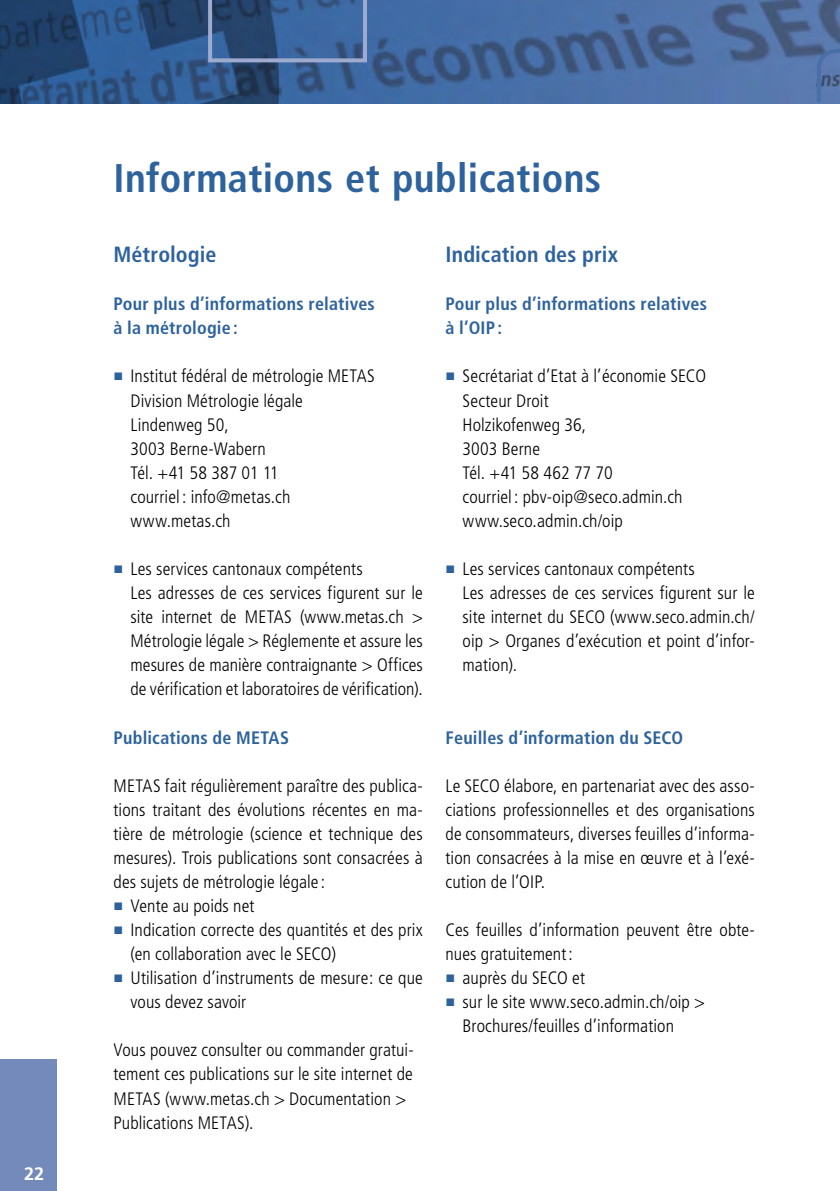
<style>
.page{position:relative;width:840px;height:1191px;background:#fff}
.page>*{position:absolute;margin:0;border:0;box-sizing:border-box;transform-origin:0 0}
.t1{font:700 condensed 40px "Frutiger LT Std";letter-spacing:.01em;color:#2d629d}
.t2{font:700 condensed 22px "Frutiger LT Std";letter-spacing:.005em;color:#2d629d}
.t3{font:300 condensed 18px/24px "Frutiger LT Std";letter-spacing:.005em;color:#000}
.t4{font:700 condensed 18px/24px "Frutiger LT Std";letter-spacing:.01em;color:#2d629d}
.t5{font:700 18px "Frutiger LT Std";color:#fff}
.s1{font-family:"Arial";font-weight:400;font-stretch:normal;font-size:16.2px;color:#2d629d}
</style>
<div class="page">
<div style="left:0;top:1059px;width:57px;height:132px;background:#748aba"></div>
<img style="left:0;top:0;width:839px;height:104px">
<svg style="left:208px;top:0;width:159px;height:62px;background:#3d6091"></svg>
<svg style="left:814px;top:47px;width:25px;height:57px"></svg>
<p class="t5" style="left:24px;top:1162px;width:22px">22</p>
<h1 class="t1" style="left:113px;top:154px;width:489px">Informations et publications</h1>
<p class="t2" style="left:113px;top:241px;width:104px">Métrologie</p>
<p class="t4" style="left:113px;top:292px;width:263px">Pour plus d’informations relatives à la métrologie :</p>
<p class="t3" style="left:130px;top:364px;width:246px;text-indent:-17px"><span class="s1">■</span> Institut fédéral de métrologie METAS<br>Division Métrologie légale<br>Lindenweg 50,<br>3003 Berne-Wabern<br>Tél. +41 58 387 01 11<br>courriel : info@metas.ch www.metas.ch</p>
<p class="t3" style="left:130px;top:557px;width:294px;text-indent:-17px"><span class="s1">■</span> Les services cantonaux compétents<br>Les adresses de ces services figurent sur le site internet de METAS (www.metas.ch &gt; Métrologie légale &gt; Réglemente et assure les mesures de manière contraignante &gt; Offices de vérification et laboratoires de vérification).</p>
<p class="t4" style="left:113px;top:725px;width:177px">Publications de METAS</p>
<p class="t3" style="left:113px;top:773px;width:310px;text-align:justify">METAS fait régulièrement paraître des publica&shy;tions traitant des évolutions récentes en ma&shy;tière de métrologie (science et technique des mesures). Trois publications sont consacrées à des sujets de métrologie légale :</p>
<p class="t3" style="left:113px;top:894px;width:142px"><span class="s1">■</span> Vente au poids net</p>
<p class="t3" style="left:130px;top:918px;width:293px;text-indent:-17px"><span class="s1">■</span> Indication correcte des quantités et des prix (en collaboration avec le SECO)</p>
<p class="t3" style="left:130px;top:966px;width:293px;text-indent:-17px"><span class="s1">■</span> Utilisation d’instruments de mesure: ce que vous devez savoir</p>
<p class="t3" style="left:113px;top:1038px;width:301px">Vous pouvez consulter ou commander gratui&shy;tement ces publications sur le site internet de METAS (www.metas.ch &gt; Documentation &gt; Publications METAS).</p>
<p class="t2" style="left:445px;top:241px;width:174px">Indication des prix</p>
<p class="t4" style="left:445px;top:292px;width:263px">Pour plus d’informations relatives à l’OIP:</p>
<p class="t3" style="left:462px;top:364px;width:245px;text-indent:-17px"><span class="s1">■</span> Secrétariat d’Etat à l’économie SECO<br>Secteur Droit<br>Holzikofenweg 36,<br>3003 Berne<br>Tél. +41 58 462 77 70<br>courriel : pbv-oip@seco.admin.ch www.seco.admin.ch/oip</p>
<p class="t3" style="left:462px;top:557px;width:293px;text-indent:-17px"><span class="s1">■</span> Les services cantonaux compétents<br>Les adresses de ces services figurent sur le site internet du SECO (www.seco.admin.ch/ oip &gt; Organes d’exécution et point d’infor&shy;mation).</p>
<p class="t4" style="left:445px;top:725px;width:239px">Feuilles d’information du SECO</p>
<p class="t3" style="left:445px;top:773px;width:310px;text-align:justify">Le SECO élabore, en partenariat avec des asso&shy;ciations professionnelles et des organisations de consommateurs, diverses feuilles d’informa&shy;tion consacrées à la mise en œuvre et à l’exé&shy;cution de l’OIP.</p>
<p class="t3" style="left:445px;top:918px;width:310px">Ces feuilles d’information peuvent être obte&shy;nues gratuitement:</p>
<p class="t3" style="left:445px;top:966px;width:141px"><span class="s1">■</span> auprès du SECO et</p>
<p class="t3" style="left:462px;top:990px;width:244px;text-indent:-17px"><span class="s1">■</span> sur le site www.seco.admin.ch/oip &gt;<br>Brochures/feuilles d’information</p>
</div>
